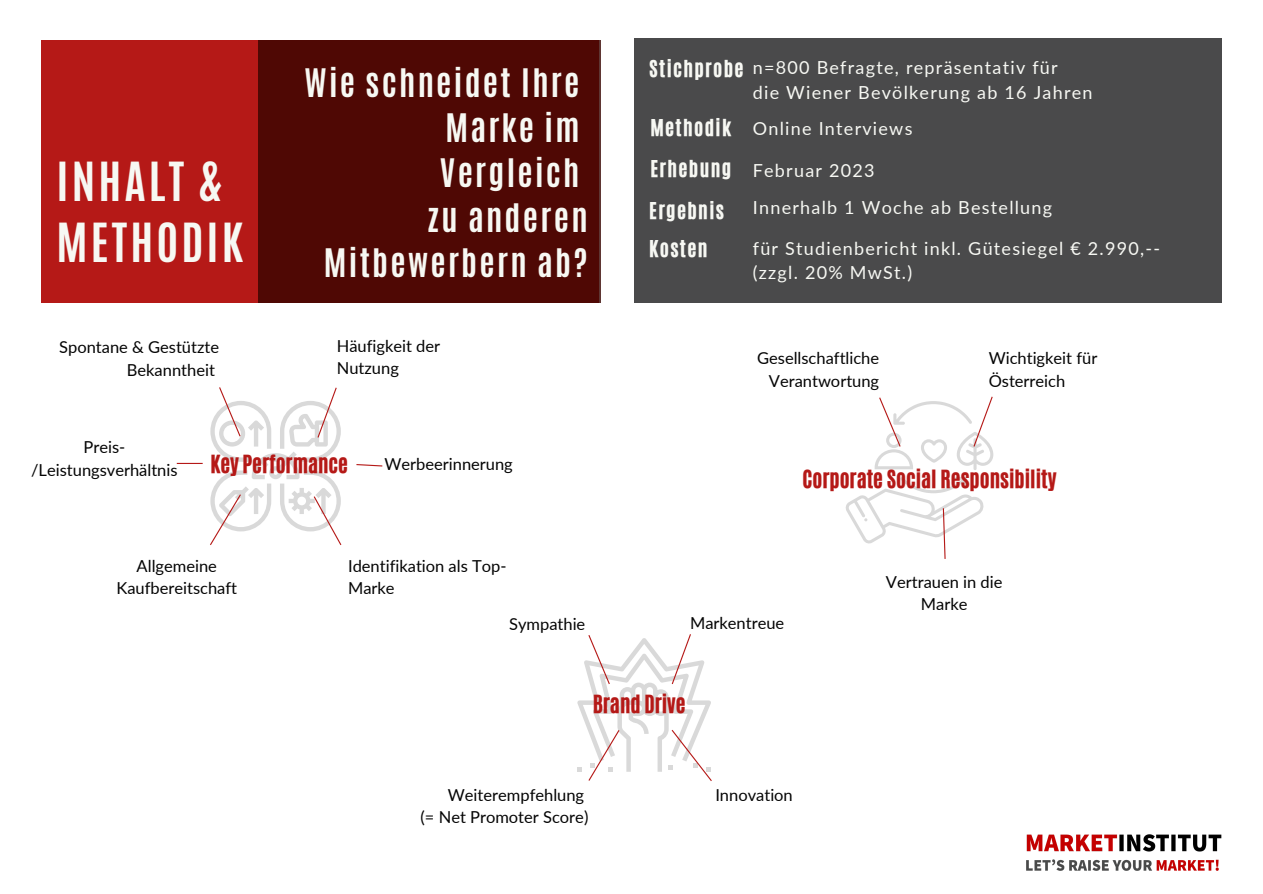
<style>
.page{position:relative;width:1263px;height:894px;background:#fff}
.page>*{position:absolute;margin:0;border:0;box-sizing:border-box;transform-origin:0 0}
.t1{font:700 45px "Antonio";letter-spacing:.07em;color:#f7f8f3}
.t2{font:700 32.85px/45px "Antonio";letter-spacing:.07em;color:#f7f8f3;text-align:right}
.t3{font:21px "CA Generated";color:#b51917}
.t4{font:19.5px "CA Generated";letter-spacing:.07em;color:#f7f8f3}
.t5{font:18px "Lato";letter-spacing:.07em;color:#f7f8f3}
.t6{font:16.5px/22.5px "Lato";color:#040404}
</style>
<div class="page">
<div style="left:42px;top:40px;width:557px;height:262px;background:#b51917"></div>
<div style="left:258px;top:40px;width:342px;height:262px;background:#4f0804"></div>
<div style="left:635px;top:38px;width:587px;height:265px;background:#4a4a4b"></div>
<img style="left:1026px;top:834px;width:195px;height:37px">
<svg style="left:356px;top:464px;width:27px;height:3px"></svg>
<hr style="left:177px;top:462px;width:26px;height:2px;background:#b51917">
<svg style="left:210px;top:387px;width:132px;height:158px"></svg>
<svg style="left:577px;top:634px;width:135px;height:147px"></svg>
<svg style="left:845px;top:396px;width:149px;height:163px"></svg>
<p class="t1" style="left:57px;top:149px;width:166px">INHALT &amp;</p>
<p class="t1" style="left:57px;top:211px;width:188px">METHODIK</p>
<p class="t6" style="left:59px;top:336px;width:161px;text-align:right">Spontane &amp; Gestützte<br>Bekanntheit</p>
<p class="t2" style="left:305px;top:60px;width:276px">Wie schneidet Ihre</p>
<p class="t2" style="left:445px;top:105px;width:136px">Marke im</p>
<p class="t2" style="left:440px;top:150px;width:141px">Vergleich</p>
<p class="t2" style="left:324px;top:195px;width:265px">zu anderen<br>Mitbewerbern ab?</p>
<p class="t6" style="left:337px;top:334px;width:105px">Häufigkeit der<br>Nutzung</p>
<p class="t6" style="left:83px;top:435px;width:43px">Preis-</p>
<p class="t6" style="left:31px;top:458px;width:148px">/Leistungsverhältnis</p>
<p class="t3" style="left:210px;top:448px;width:139px">Key Performance</p>
<p class="t6" style="left:384px;top:452px;width:130px">Werbeerinnerung</p>
<p class="t6" style="left:116px;top:553px;width:122px;text-align:center">Allgemeine<br>Kaufbereitschaft</p>
<p class="t6" style="left:348px;top:553px;width:160px">Identifikation als Top-<br>Marke</p>
<p class="t4" style="left:649px;top:54px;width:96px">Stichprobe</p>
<p class="t4" style="left:650px;top:113px;width:82px">Methodik</p>
<p class="t4" style="left:650px;top:155px;width:82px">Erhebung</p>
<p class="t4" style="left:649px;top:196px;width:76px">Ergebnis</p>
<p class="t4" style="left:649px;top:235px;width:60px">Kosten</p>
<p class="t5" style="left:753px;top:56px;width:306px">n=800 Befragte, repräsentativ für</p>
<p class="t5" style="left:753px;top:81px;width:341px">die Wiener Bevölkerung ab 16 Jahren</p>
<p class="t5" style="left:753px;top:117px;width:161px">Online Interviews</p>
<p class="t5" style="left:753px;top:159px;width:123px">Februar 2023</p>
<p class="t5" style="left:753px;top:196px;width:301px">Innerhalb 1 Woche ab Bestellung</p>
<p class="t5" style="left:753px;top:237px;width:409px">für Studienbericht inkl. Gütesiegel € 2.990,--</p>
<p class="t5" style="left:753px;top:261px;width:161px">(zzgl. 20% MwSt.)</p>
<p class="t6" style="left:757px;top:346px;width:124px;text-align:right">Gesellschaftliche<br>Verantwortung</p>
<p class="t6" style="left:989px;top:346px;width:110px">Wichtigkeit für<br>Österreich</p>
<p class="t3" style="left:803px;top:463px;width:255px">Corporate Social Responsibility</p>
<p class="t6" style="left:886px;top:570px;width:118px;text-align:center">Vertrauen in die<br>Marke</p>
<p class="t6" style="left:509px;top:612px;width:78px">Sympathie</p>
<p class="t6" style="left:690px;top:611px;width:96px">Markentreue</p>
<p class="t3" style="left:593px;top:688px;width:94px">Brand Drive</p>
<p class="t6" style="left:448px;top:783px;width:138px">Weiterempfehlung</p>
<p class="t6" style="left:421px;top:805px;width:169px">(= Net Promoter Score)</p>
<p class="t6" style="left:715px;top:783px;width:79px">Innovation</p>
</div>
